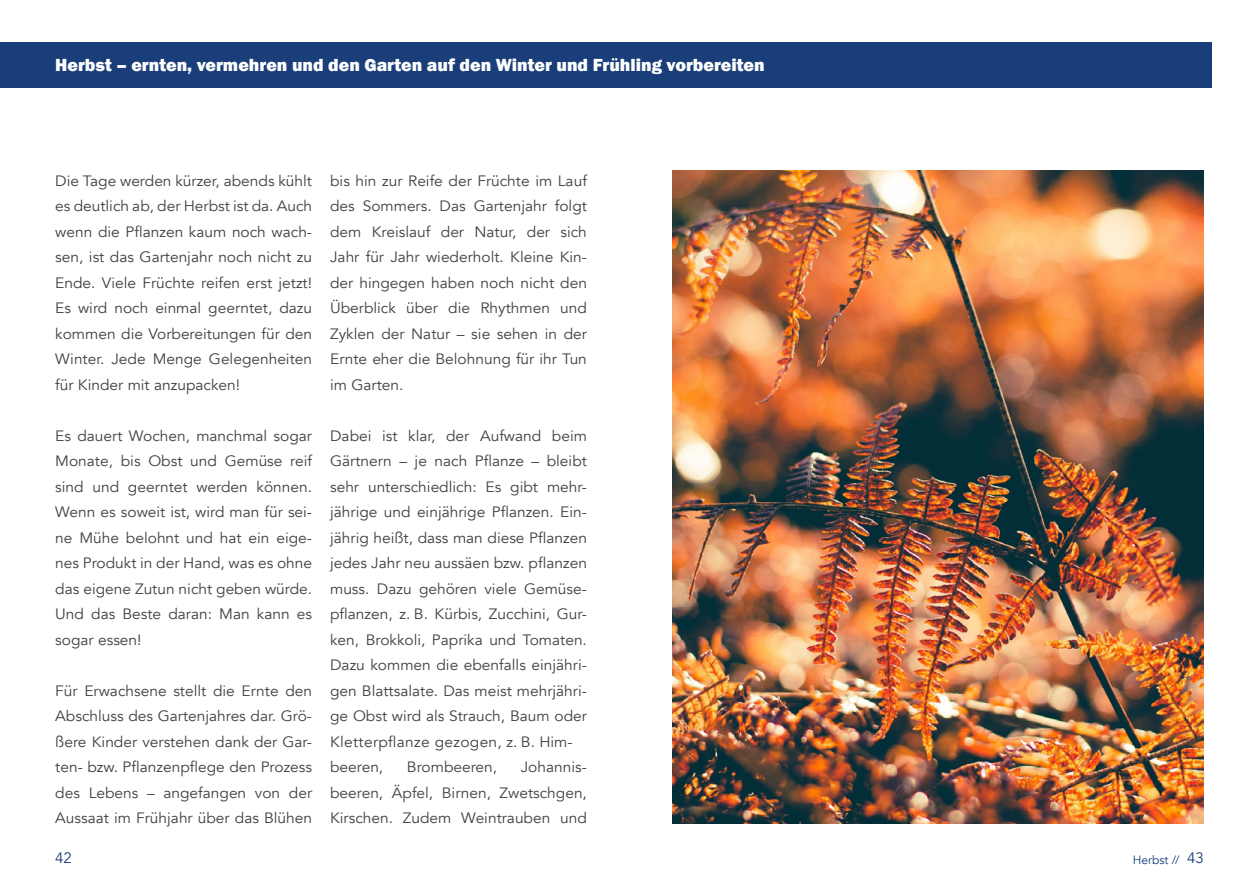
<style>
.page{position:relative;width:1259px;height:893px;background:#fff}
.page>*{position:absolute;margin:0;border:0;box-sizing:border-box;transform-origin:0 0}
.t1{font:800 18px "Franklin Gothic";color:#fff}
.t2{font:15px/25.5px "Avenir";color:#414042;text-align:justify}
.t3{font:15px "Avenir";color:#193e7a}
.t4{font:12px "Avenir";color:#193e7a}
</style>
<div class="page">
<div style="left:0;top:43px;width:1211px;height:45px;background:#193e7a"></div>
<img style="left:672px;top:170px;width:531px;height:654px">
<p class="t1" style="left:55px;top:53px;width:711px">Herbst – ernten, vermehren und den Garten auf den Winter und Frühling vorbereiten</p>
<p class="t2" style="left:55px;top:168px;width:258px">Die Tage werden kürzer, abends kühlt es deutlich ab, der H erbst ist da. Auch wenn die Pflanzen kaum noch wach&shy;sen, ist das Gartenjahr noch nicht zu Ende. Viele Früchte reifen erst jetzt!<br>Es wird noch einmal geerntet, dazu kommen die Vorbereitungen für den Winter. Jede Menge Gelegenheiten für Kinder mit anzupacken!</p>
<p class="t2" style="left:55px;top:423px;width:259px">Es dauert Wochen, manchmal sogar M onate, bis Obst und Gemüse reif sind und geerntet werden können.<br>Wenn es soweit ist, wird man für sei&shy;ne M ühe belohnt und hat ein eige&shy;nes Produkt in der Hand, was es ohne das eigene Zutun nicht geben würde.<br>Und das Beste daran: Man kann es sogar essen!</p>
<p class="t2" style="left:55px;top:678px;width:258px">Für Erwachsene stellt die Ernte den Abschluss des Gartenjahres dar. Grö&shy;ßere Kinder verstehen dank der Gar&shy;ten- bzw. Pflanzenpflege den Prozess des Lebens – angefangen von der Aussaat im Frühjahr über das Blühen</p>
<p class="t2" style="left:330px;top:168px;width:259px">bis hin zur Reife der Früchte im Lauf des Sommers. Das Gartenjahr folgt dem Kreislauf der Natur, der sich Jahr für Jahr wiederholt. Kleine Kin&shy;der hingegen haben noch nicht den Ü berblick über die Rhythmen und Zyklen der Natur – sie sehen in der Ernte eher die Belohnung für ihr Tun im Garten.</p>
<p class="t2" style="left:330px;top:423px;width:258px;text-align:left">Dabei ist klar, der Aufwand beim Gärtnern – je nach Pflanze – bleibt sehr unterschiedlich: Es gibt mehr&shy;jährige und einjährige Pflanzen. Ein&shy;jährig heißt, dass man diese Pflanzen jedes Jahr neu aussäen bzw. pflanzen muss. Dazu gehören viele Gemüse&shy;pflanzen, z. B. Kürbis, Zucchini, Gur&shy;ken, Brokkoli, Paprika und Tomaten.<br>Dazu kommen die ebenfalls einjähri&shy;gen Blattsalate. Das meist mehrjähri&shy;ge Obst wird als Strauch, Baum oder Kletterpflanze gezogen, z. B. Him&shy;beeren,</p>
<p class="t2" style="left:330px;top:754px;width:258px;text-indent:191px">Johannis&shy;beeren, Äpfel, Birnen, Zwetschgen, Kirschen. Zudem Weintrauben und</p>
<p class="t2" style="left:407px;top:754px;width:92px">Brombeeren,</p>
<p class="t3" style="left:55px;top:849px;width:18px">42</p>
<p class="t3" style="left:1187px;top:849px;width:18px">43</p>
<p class="t4" style="left:1132px;top:852px;width:48px">H erbst //</p>
</div>
